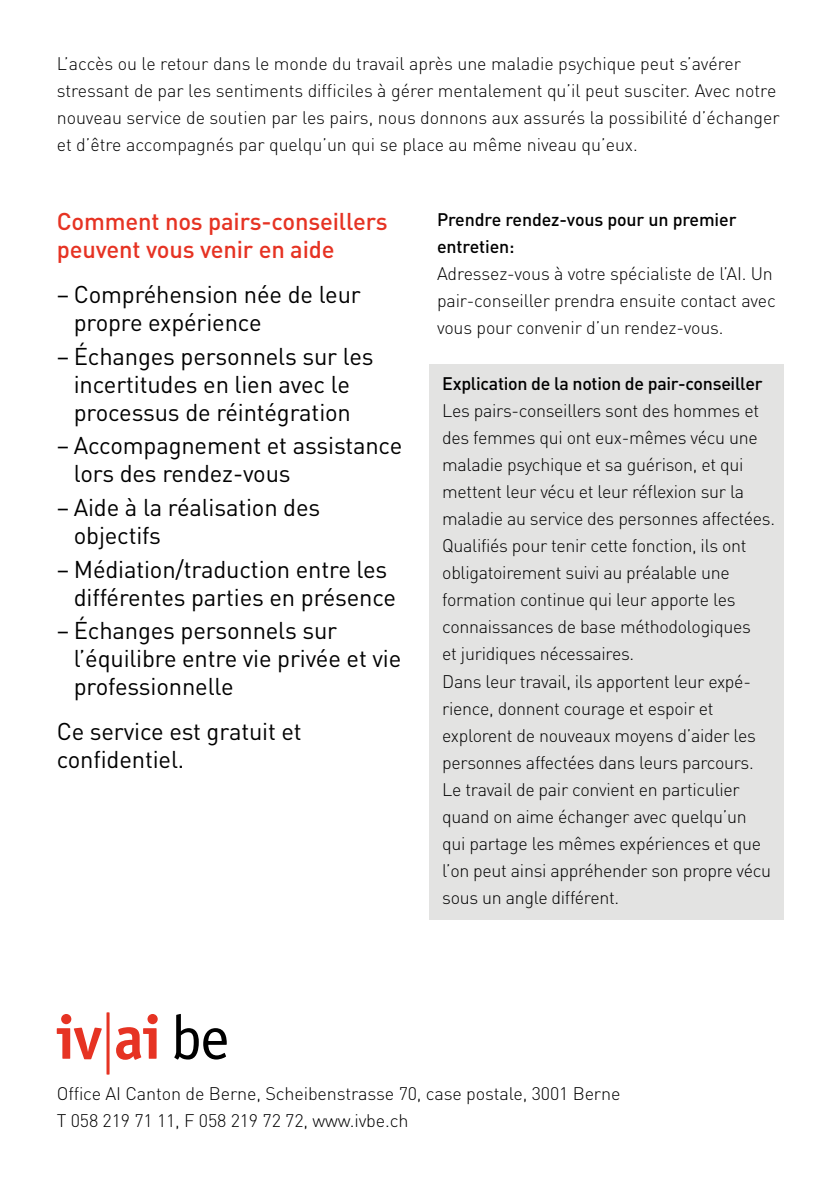
<style>
.page{position:relative;width:840px;height:1191px;background:#fff}
.page>*{position:absolute;margin:0;border:0;box-sizing:border-box;transform-origin:0 0}
.t1{font:24px/28px "DIN Pro";letter-spacing:-.005em;color:#000}
.t2{font:500 24px/28px "DIN Pro";letter-spacing:-.005em;color:#e63323}
.t3{font:300 18px/27px "DIN Pro";letter-spacing:-.02em;color:#000}
.t4{font:300 18px/27px "DIN Pro";color:#000}
.t5{font:500 18px/27px "DIN Pro";letter-spacing:-.015em;color:#000}
</style>
<div class="page">
<div style="left:429px;top:364px;width:353px;height:556px;background:#e3e3e2"></div>
<svg style="left:57px;top:1014px;width:45px;height:45px"></svg>
<svg style="left:116px;top:1014px;width:42px;height:45px"></svg>
<svg style="left:174px;top:1014px;width:52px;height:45px"></svg>
<hr style="left:106px;top:1012px;width:3px;height:62px;background:#e63323">
<p class="t4" style="left:57px;top:48px;width:724px">L’accès ou le retour dans le monde du travail après une maladie psychique peut s’avérer stressant de par les sentiments difficiles à gérer mentalement qu’il peut susciter. Avec notre nouveau service de soutien par les pairs, nous donnons aux assurés la possibilité d’échanger et d’être accompagnés par quelqu’un qui se place au même niveau qu’eux.</p>
<h1 class="t2" style="left:57px;top:204px;width:332px">Comment nos pairs-conseillers peuvent vous venir en aide</h1>
<h1 class="t1" style="left:74px;top:278px;width:288px;text-indent:-17px">– Compréhension née de leur propre expérience</h1>
<h1 class="t1" style="left:57px;top:339px;width:318px;text-align:center">– Échanges personnels sur les incertitudes en lien avec le processus de réintégration</h1>
<h1 class="t1" style="left:74px;top:429px;width:330px;text-indent:-17px">– Accompagnement et assistance lors des rendez-vous</h1>
<h1 class="t1" style="left:74px;top:491px;width:248px;text-indent:-17px">– Aide à la réalisation des objectifs</h1>
<h1 class="t1" style="left:74px;top:552px;width:324px;text-indent:-17px">– Médiation/traduction entre les différentes parties en présence</h1>
<h1 class="t1" style="left:74px;top:614px;width:329px;text-indent:-17px">– Échanges personnels sur l’équilibre entre vie privée et vie professionnelle</h1>
<h1 class="t1" style="left:57px;top:715px;width:246px">Ce service est gratuit et confidentiel.</h1>
<p class="t5" style="left:437px;top:203px;width:301px">Prendre rendez-vous pour un premier entretien:</p>
<p class="t3" style="left:437px;top:258px;width:340px">Adressez-vous à votre spécialiste de l’AI. Un pair-conseiller prendra ensuite contact avec vous pour convenir d’un rendez-vous.</p>
<p class="t5" style="left:442px;top:368px;width:321px">Explication de la notion de pair-conseiller</p>
<p class="t3" style="left:442px;top:396px;width:334px">Les pairs-conseillers sont des hommes et des femmes qui ont eux-mêmes vécu une maladie psychique et sa guérison, et qui mettent leur vécu et leur réflexion sur la maladie au service des personnes affectées.<br>Qualifiés pour tenir cette fonction, ils ont obligatoirement suivi au préalable une formation continue qui leur apporte les connaissances de base méthodologiques<br>et juridiques nécessaires.<br>Dans leur travail, ils apportent leur expé&shy;rience, donnent courage et espoir et explorent de nouveaux moyens d’aider les personnes affectées dans leurs parcours.<br>Le travail de pair convient en particulier quand on aime échanger avec quelqu’un<br>qui partage les mêmes expériences et que l’on peut ainsi appréhender son propre vécu sous un angle différent.</p>
<p class="t3" style="left:57px;top:1078px;width:565px">Office AI Canton de Berne, Scheibenstrasse 70, case postale, 3001 Berne<br>T 058 219 71 11, F 058 219 72 72, www.ivbe.ch</p>
</div>
